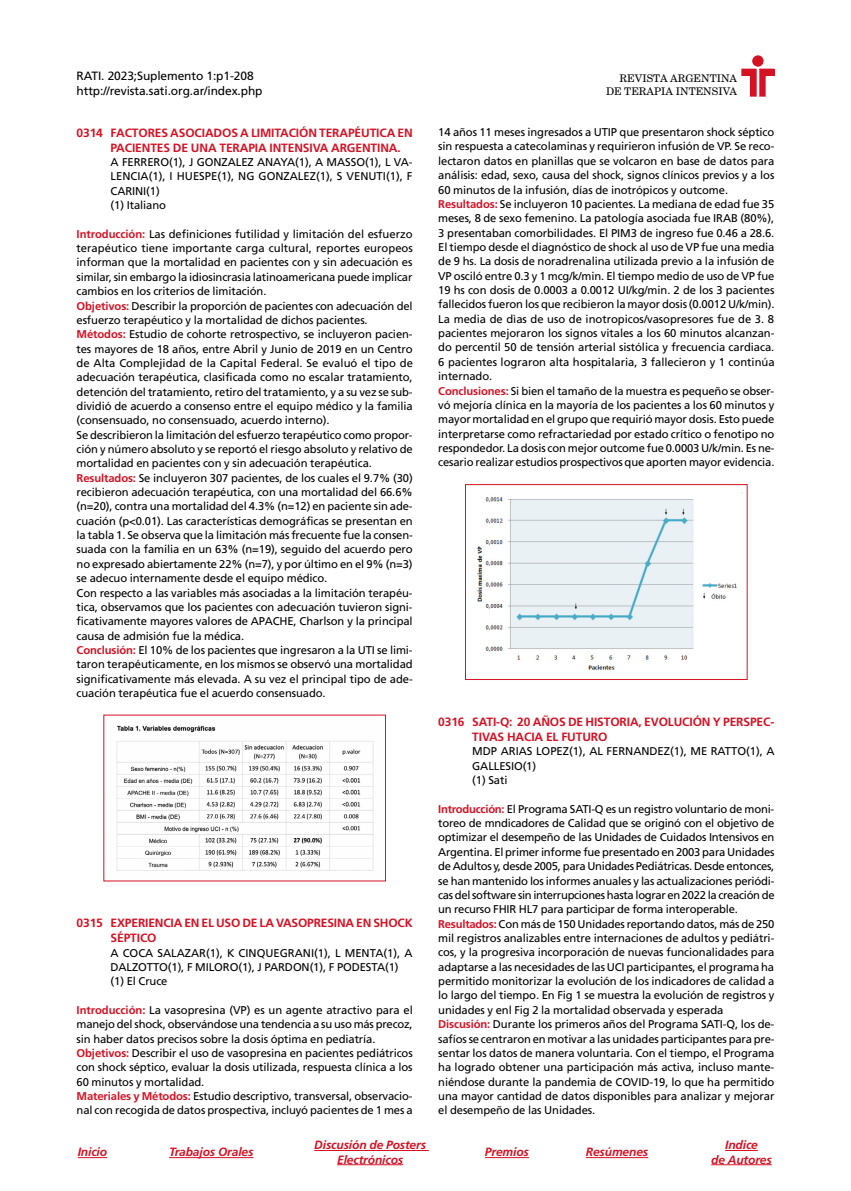
<style>
.page{position:relative;width:851px;height:1191px;background:#fff}
.page>*{position:absolute;margin:0;border:0;box-sizing:border-box;transform-origin:0 0}
.t1{font:700 12px/15.1px "Frutiger LT Std";letter-spacing:-.01em;color:#d51224}
.t2{font:italic 700 12px/14.2px "Frutiger LT Std";letter-spacing:-.01em;color:#d51224;text-align:center}
.t3{font:12px/15px "Frutiger LT Std";letter-spacing:-.01em;color:#000}
.t4{font:11.25px/14.4px "Frutiger LT Std";letter-spacing:-.01em;color:#000}
.t5{font:10.5px/12.8px "New Century Schlbk LT Std";color:#000;text-align:right}
.s1{font-weight:700;color:#d51224}
</style>
<div class="page">
<img style="left:741px;top:55px;width:33px;height:41px">
<hr style="left:314px;top:1150px;width:115px;height:1px;background:#d51224">
<hr style="left:337px;top:1164px;width:66px;height:1px;background:#d51224">
<hr style="left:169px;top:1157px;width:84px;height:1px;background:#d51224">
<hr style="left:725px;top:1150px;width:32px;height:1px;background:#d51224">
<hr style="left:711px;top:1164px;width:60px;height:1px;background:#d51224">
<svg style="left:78px;top:1157px;width:29px;height:1px"></svg>
<hr style="left:585px;top:1157px;width:63px;height:1px;background:#d51224">
<hr style="left:485px;top:1157px;width:44px;height:1px;background:#d51224">
<img style="left:116px;top:725px;width:258px;height:146px">
<img style="left:477px;top:492px;width:266px;height:178px">
<div style="left:465px;top:484px;width:282px;height:196px;border:1px solid #d51224"></div>
<p class="t3" style="left:77px;top:69px;width:187px">RATI. 2023;Suplemento 1:p1-208 http://revista.sati.org.ar/index.php</p>
<p class="t1" style="left:111px;top:125px;width:303px;text-indent:-34px">0314 FACTORES ASOCIADOS A LIMITACIÓN TERAPÉUTICA EN<br>PACIENTES DE UNA TERAPIA INTENSIVA ARGENTINA.</p>
<p class="t4" style="left:111px;top:155px;width:303px">A FERRERO(1), J GONZALEZ ANAYA(1), A MASSO(1), L VA-<br>LENCIA(1), I HUESPE(1), NG GONZALEZ(1), S VENUTI(1), F<br>CARINI(1)<br>(1) Italiano</p>
<p class="t4" style="left:77px;top:227px;width:338px"><span class="s1">Introducción:</span> Las definiciones futilidad y limitación del esfuerzo terapéutico tiene importante carga cultural, reportes europeos informan que la mortalidad en pacientes con y sin adecuación es similar, sin embargo la idiosincrasia latinoamericana puede implicar cambios en los criterios de limitación.<br><span class="s1">Objetivos:</span> Describir la proporción de pacientes con adecuación del esfuerzo terapéutico y la mortalidad de dichos pacientes.<br><span class="s1">Métodos:</span> Estudio de cohorte retrospectivo, se incluyeron pacien&shy;tes mayores de 18 años, entre Abril y Junio de 2019 en un Centro de Alta Complejidad de la Capital Federal. Se evaluó el tipo de adecuación terapéutica, clasificada como no escalar tratamiento, detención del tratamiento, retiro del tratamiento, y a su vez se sub&shy;dividió de acuerdo a consenso entre el equipo médico y la familia (consensuado, no consensuado, acuerdo interno).<br>Se describieron la limitación del esfuerzo terapéutico como propor&shy;ción y número absoluto y se reportó el riesgo absoluto y relativo de mortalidad en pacientes con y sin adecuación terapéutica.<br><span class="s1">Resultados:</span> Se incluyeron 307 pacientes, de los cuales el 9.7% (30) recibieron adecuación terapéutica, con una mortalidad del 66.6% (n=20), contra una mortalidad del 4.3% (n=12) en paciente sin ade&shy;cuación (p&lt;0.01). Las características demográficas se presentan en la tabla 1. Se observa que la limitación más frecuente fue la consen&shy;suada con la familia en un 63% (n=19), seguido del acuerdo pero no expresado abiertamente 22% (n=7), y por último en el 9% (n=3) se adecuo internamente desde el equipo médico.<br>Con respecto a las variables más asociadas a la limitación terapéu&shy;tica, observamos que los pacientes con adecuación tuvieron signi&shy;ficativamente mayores valores de APACHE, Charlson y la principal causa de admisión fue la médica.<br><span class="s1">Conclusión:</span> El 10% de los pacientes que ingresaron a la UTI se limi&shy;taron terapéuticamente, en los mismos se observó una mortalidad significativamente más elevada. A su vez el principal tipo de ade&shy;cuación terapéutica fue el acuerdo consensuado.</p>
<p class="t1" style="left:111px;top:915px;width:303px;text-indent:-34px">0315 EXPERIENCIA EN EL USO DE LA VASOPRESINA EN SHOCK<br>SÉPTICO</p>
<p class="t4" style="left:111px;top:945px;width:303px">A COCA SALAZAR(1), K CINQUEGRANI(1), L MENTA(1), A<br>DALZOTTO(1), F MILORO(1), J PARDON(1), F PODESTA(1) (1) El Cruce</p>
<p class="t4" style="left:77px;top:1003px;width:337px"><span class="s1">Introducción:</span> La vasopresina (VP) es un agente atractivo para el manejo del shock, observándose una tendencia a su uso más precoz, sin haber datos precisos sobre la dosis óptima en pediatría.<br><span class="s1">Objetivos:</span> Describir el uso de vasopresina en pacientes pediátricos con shock séptico, evaluar la dosis utilizada, respuesta clínica a los 60 minutos y mortalidad.<br><span class="s1">Materiales y Métodos:</span> Estudio descriptivo, transversal, observacio&shy;nal con recogida de datos prospectiva, incluyó pacientes de 1 mes a</p>
<p class="t5" style="left:606px;top:72px;width:133px">REVISTA ARGENTINA<br>DE TERAPIA INTENSIVA</p>
<p class="t4" style="left:438px;top:125px;width:338px">14 años 11 meses ingresados a UTIP que presentaron shock séptico sin respuesta a catecolaminas y requirieron infusión de VP. Se reco&shy;lectaron datos en planillas que se volcaron en base de datos para análisis: edad, sexo, causa del shock, signos clínicos previos y a los 60 minutos de la infusión, días de inotrópicos y outcome.<br><span class="s1">Resultados:</span> Se incluyeron 10 pacientes. La mediana de edad fue 35 meses, 8 de sexo femenino. La patología asociada fue IRAB (80%), 3 presentaban comorbilidades. El PIM3 de ingreso fue 0.46 a 28.6.<br>El tiempo desde el diagnóstico de shock al uso de VP fue una media de 9 hs. La dosis de noradrenalina utilizada previo a la infusión de VP osciló entre 0.3 y 1 mcg/k/min. El tiempo medio de uso de VP fue 19 hs con dosis de 0.0003 a 0.0012 UI/kg/min. 2 de los 3 pacientes fallecidos fueron los que recibieron la mayor dosis (0.0012 U/k/min).<br>La media de dìas de uso de inotropicos/vasopresores fue de 3. 8 pacientes mejoraron los signos vitales a los 60 minutos alcanzan&shy;do percentil 50 de tensión arterial sistólica y frecuencia cardiaca.<br>6 pacientes lograron alta hospitalaria, 3 fallecieron y 1 continúa internado.<br><span class="s1">Conclusiones:</span> Si bien el tamaño de la muestra es pequeño se obser&shy;vó mejoría clínica en la mayoría de los pacientes a los 60 minutos y mayor mortalidad en el grupo que requirió mayor dosis. Esto puede interpretarse como refractariedad por estado crítico o fenotipo no respondedor. La dosis con mejor outcome fue 0.0003 U/k/min. Es ne&shy;cesario realizar estudios prospectivos que aporten mayor evidencia.</p>
<p class="t1" style="left:472px;top:714px;width:303px;text-indent:-34px">0316 SATI-Q: 20 AÑOS DE HISTORIA, EVOLUCIÓN Y PERSPEC-<br>TIVAS HACIA EL FUTURO</p>
<p class="t4" style="left:472px;top:744px;width:303px">MDP ARIAS LOPEZ(1), AL FERNANDEZ(1), ME RATTO(1), A<br>GALLESIO(1)<br>(1) Sati</p>
<p class="t4" style="left:438px;top:801px;width:338px"><span class="s1">Introducción:</span> El Programa SATI-Q es un registro voluntario de moni&shy;toreo de mndicadores de Calidad que se originó con el objetivo de optimizar el desempeño de las Unidades de Cuidados Intensivos en Argentina. El primer informe fue presentado en 2003 para Unidades de Adultos y, desde 2005, para Unidades Pediátricas. Desde entonces, se han mantenido los informes anuales y las actualizaciones periódi&shy;cas del software sin interrupciones hasta lograr en 2022 la creación de un recurso FHIR HL7 para participar de forma interoperable.<br><span class="s1">Resultados:</span> Con más de 150 Unidades reportando datos, más de 250 mil registros analizables entre internaciones de adultos y pediátri&shy;cos, y la progresiva incorporación de nuevas funcionalidades para adaptarse a las necesidades de las UCI participantes, el programa ha permitido monitorizar la evolución de los indicadores de calidad a lo largo del tiempo. En Fig 1 se muestra la evolución de registros y unidades y enl Fig 2 la mortalidad observada y esperada <span class="s1">Discusión:</span> Durante los primeros años del Programa SATI-Q, los de&shy;safíos se centraron en motivar a las unidades participantes para pre&shy;sentar los datos de manera voluntaria. Con el tiempo, el Programa ha logrado obtener una participación más activa, incluso mante&shy;niéndose durante la pandemia de COVID-19, lo que ha permitido una mayor cantidad de datos disponibles para analizar y mejorar el desempeño de las Unidades.</p>
<p class="t2" style="left:169px;top:1145px;width:86px">Trabajos Orales</p>
<p class="t2" style="left:711px;top:1138px;width:62px">Indice<br>de Autores</p>
<p class="t2" style="left:314px;top:1138px;width:113px">Discusión de Posters<br>Electrónicos</p>
<p class="t2" style="left:78px;top:1145px;width:31px">Inicio</p>
<p class="t2" style="left:485px;top:1145px;width:45px">Premios</p>
<p class="t2" style="left:585px;top:1145px;width:64px">Resúmenes</p>
</div>
